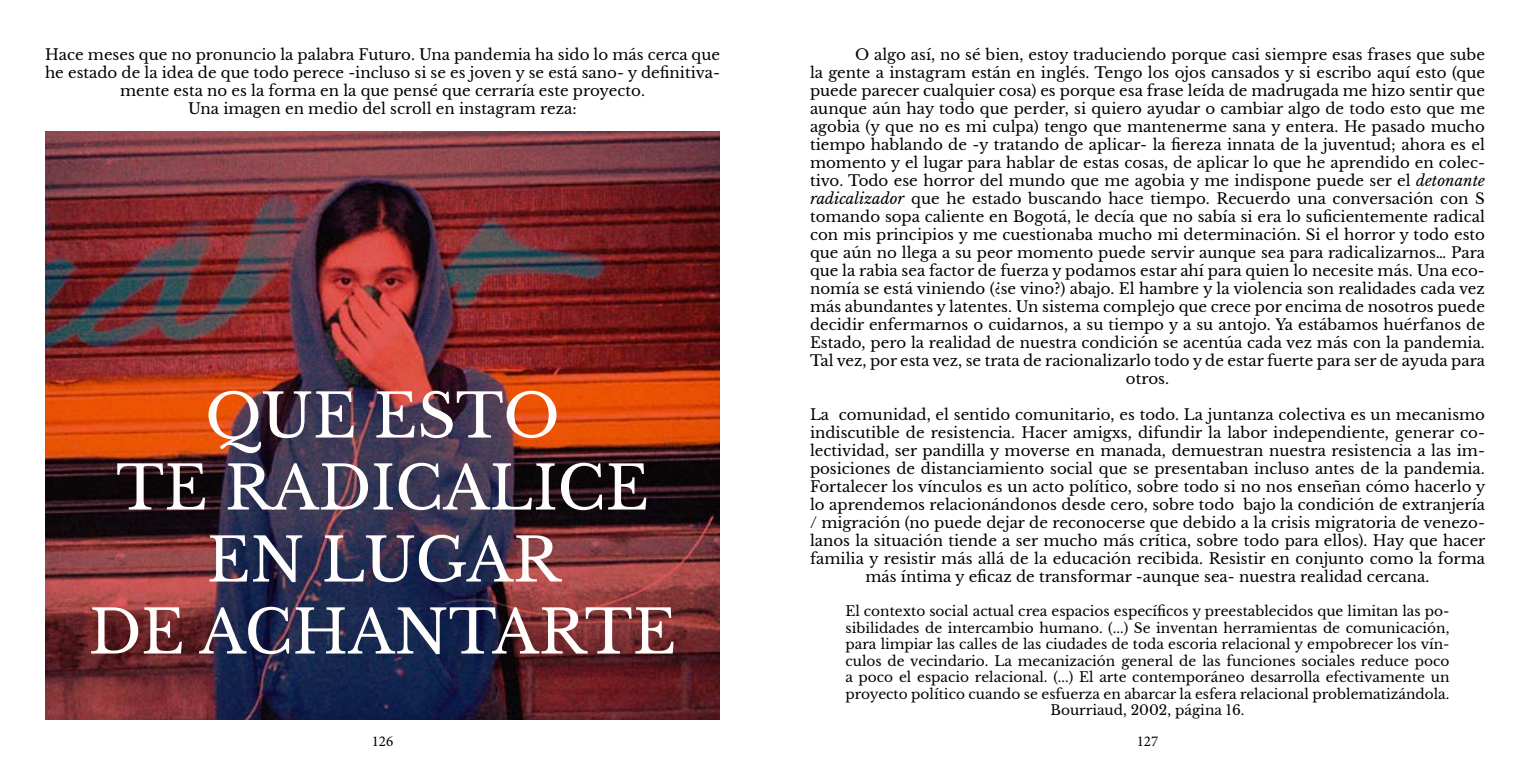
<style>
.page{position:relative;width:1530px;height:765px;background:#fff}
.page>*{position:absolute;margin:0;border:0;box-sizing:border-box;transform-origin:0 0}
.t1{font:60px/72px "Libre Baskerville";color:#fffefd;text-align:center}
.t2{font:15px/18px "Libre Baskerville";color:#000;text-align:center}
.t3{font:15px "Minion Pro";color:#000}
.t4{font:13.75px/16.5px "Libre Baskerville";color:#000;text-align:center}
.s1{font-style:italic}
</style>
<div class="page">
<img style="left:45px;top:132px;width:675px;height:588px">
<p class="t2" style="left:45px;top:45px;width:677px">Hace meses que no pronuncio la palabra Futuro. Una pandemia ha sido lo más cerca que he estado de la idea de que todo perece -incluso si se es joven y se está sano- y definitiva&shy;mente esta no es la forma en la que pensé que cerraría este proyecto.<br>Una imagen en medio del scroll en instagram reza:</p>
<h1 class="t1" style="left:89px;top:380px;width:589px">QUE ESTO<br>TE RADICALICE<br>EN LUGAR<br>DE ACHANTARTE</h1>
<p class="t2" style="left:855px;top:45px;width:632px">O algo así, no sé bien, estoy traduciendo porque casi siempre esas frases que sube</p>
<p class="t2" style="left:810px;top:63px;width:677px">la gente a instagram están en inglés. Tengo los ojos cansados y si escribo aquí esto (que</p>
<p class="t2" style="left:810px;top:81px;width:676px">puede parecer cualquier cosa) es porque esa frase leída de madrugada me hizo sentir que</p>
<p class="t2" style="left:810px;top:99px;width:676px">aunque aún hay todo que perder, si quiero ayudar o cambiar algo de todo esto que me</p>
<p class="t2" style="left:810px;top:117px;width:677px">agobia (y que no es mi culpa) tengo que mantenerme sana y entera. He pasado mucho</p>
<p class="t2" style="left:810px;top:135px;width:677px">tiempo hablando de -y tratando de aplicar- la fiereza innata de la juventud; ahora es el</p>
<p class="t2" style="left:810px;top:153px;width:676px">momento y el lugar para hablar de estas cosas, de aplicar lo que he aprendido en colec-</p>
<p class="t2" style="left:810px;top:171px;width:676px">tivo. Todo ese horror del mundo que me agobia y me indispone puede ser el <span class="s1">detonante</span></p>
<p class="t2" style="left:810px;top:189px;width:676px"><span class="s1">radicalizador</span> que he estado buscando hace tiempo. Recuerdo una conversación con S</p>
<p class="t2" style="left:810px;top:207px;width:677px">tomando sopa caliente en Bogotá, le decía que no sabía si era lo suficientemente radical</p>
<p class="t2" style="left:810px;top:225px;width:676px">con mis principios y me cuestionaba mucho mi determinación. Si el horror y todo esto</p>
<p class="t2" style="left:810px;top:243px;width:677px">que aún no llega a su peor momento puede servir aunque sea para radicalizarnos… Para</p>
<p class="t2" style="left:810px;top:261px;width:676px">que la rabia sea factor de fuerza y podamos estar ahí para quien lo necesite más. Una eco-</p>
<p class="t2" style="left:810px;top:279px;width:676px">nomía se está viniendo (¿se vino?) abajo. El hambre y la violencia son realidades cada vez</p>
<p class="t2" style="left:810px;top:297px;width:676px">más abundantes y latentes. Un sistema complejo que crece por encima de nosotros puede</p>
<p class="t2" style="left:810px;top:315px;width:677px">decidir enfermarnos o cuidarnos, a su tiempo y a su antojo. Ya estábamos huérfanos de</p>
<p class="t2" style="left:810px;top:333px;width:676px">Estado, pero la realidad de nuestra condición se acentúa cada vez más con la pandemia.</p>
<p class="t2" style="left:810px;top:351px;width:677px">Tal vez, por esta vez, se trata de racionalizarlo todo y de estar fuerte para ser de ayuda para</p>
<p class="t2" style="left:1126px;top:369px;width:45px">otros.</p>
<p class="t2" style="left:810px;top:405px;width:677px">La comunidad, el sentido comunitario, es todo. La juntanza colectiva es un mecanismo indiscutible de resistencia. Hacer amigxs, difundir la labor independiente, generar co&shy;lectividad, ser pandilla y moverse en manada, demuestran nuestra resistencia a las im&shy;posiciones de distanciamiento social que se presentaban incluso antes de la pandemia.<br>Fortalecer los vínculos es un acto político, sobre todo si no nos enseñan cómo hacerlo y lo aprendemos relacionándonos desde cero, sobre todo bajo la condición de extranjería / migración (no puede dejar de reconocerse que debido a la crisis migratoria de venezo&shy;lanos la situación tiende a ser mucho más crítica, sobre todo para ellos). Hay que hacer familia y resistir más allá de la educación recibida. Resistir en conjunto como la forma más íntima y eficaz de transformar -aunque sea- nuestra realidad cercana.</p>
<p class="t4" style="left:845px;top:603px;width:606px">El contexto social actual crea espacios específicos y preestablecidos que limitan las po&shy;sibilidades de intercambio humano. (...) Se inventan herramientas de comunicación, para limpiar las calles de las ciudades de toda escoria relacional y empobrecer los vín&shy;culos de vecindario. La mecanización general de las funciones sociales reduce poco a poco el espacio relacional. (...) El arte contemporáneo desarrolla efectivamente un proyecto político cuando se esfuerza en abarcar la esfera relacional problematizándola.<br>Bourriaud, 2002, página 16.</p>
<p class="t3" style="left:372px;top:731px;width:23px">126</p>
<p class="t3" style="left:1137px;top:731px;width:23px">127</p>
</div>
